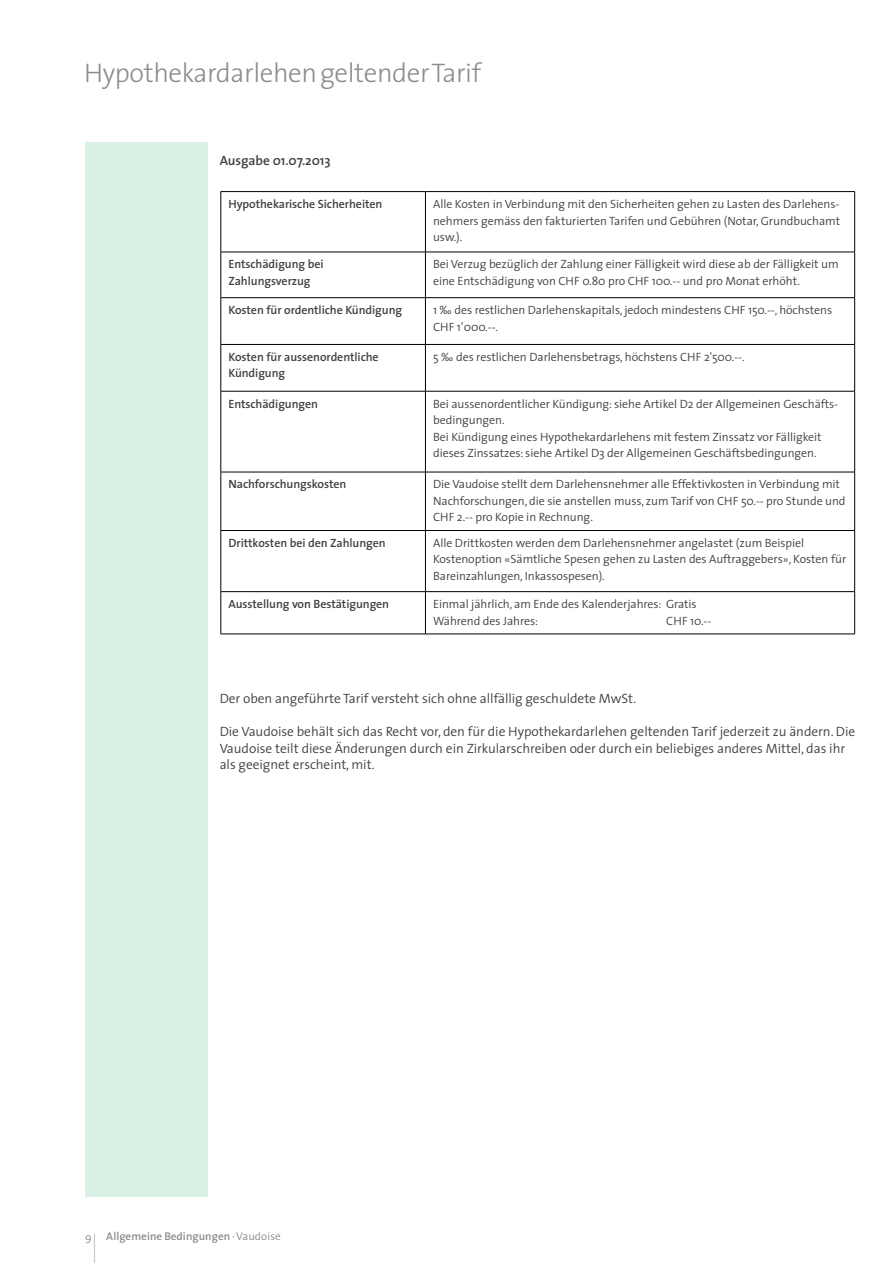
<style>
.page{position:relative;width:893px;height:1263px;background:#fff}
.page>*{position:absolute;margin:0;border:0;box-sizing:border-box;transform-origin:0 0}
.t1{font:300 41.25px "The Sans";color:#8a8c8e;scale:.2 1}
.t2{font:300 27px "The Sans";letter-spacing:-.015em;color:#8a8c8e}
.t3{font:300 13.5px/16.5px "The Sans";letter-spacing:-.005em;color:#414042}
.t4{font:600 13.5px "The Sans";letter-spacing:-.005em;color:#414042}
.t5{font:300 12px/16.5px "The Sans";letter-spacing:-.005em;color:#414042}
.t6{font:600 12px/16.5px "The Sans";letter-spacing:-.005em;color:#414042}
.t7{font:600 11.25px "The Sans";letter-spacing:.005em;color:#8a8c8e}
.t8{font:300 11.25px "The Sans";color:#8a8c8e}
.s1{font-weight:300}
</style>
<div class="page">
<div style="left:85px;top:142px;width:123px;height:1055px;background:#d9f2e5"></div>
<hr style="left:221px;top:191px;width:204px;height:1px;background:#000">
<hr style="left:221px;top:192px;width:1px;height:60px;background:#000">
<hr style="left:425px;top:191px;width:430px;height:1px;background:#000">
<hr style="left:425px;top:192px;width:1px;height:60px;background:#000">
<hr style="left:854px;top:192px;width:1px;height:60px;background:#000">
<hr style="left:221px;top:252px;width:204px;height:1px;background:#000">
<hr style="left:221px;top:252px;width:1px;height:45px;background:#000">
<hr style="left:425px;top:252px;width:430px;height:1px;background:#000">
<hr style="left:425px;top:252px;width:1px;height:45px;background:#000">
<hr style="left:854px;top:252px;width:1px;height:45px;background:#000">
<hr style="left:221px;top:297px;width:204px;height:1px;background:#000">
<hr style="left:221px;top:298px;width:1px;height:46px;background:#000">
<hr style="left:425px;top:297px;width:430px;height:1px;background:#000">
<hr style="left:425px;top:298px;width:1px;height:46px;background:#000">
<hr style="left:854px;top:298px;width:1px;height:46px;background:#000">
<hr style="left:221px;top:344px;width:204px;height:1px;background:#000">
<hr style="left:221px;top:345px;width:1px;height:46px;background:#000">
<hr style="left:425px;top:344px;width:430px;height:1px;background:#000">
<hr style="left:425px;top:345px;width:1px;height:46px;background:#000">
<hr style="left:854px;top:345px;width:1px;height:46px;background:#000">
<hr style="left:221px;top:391px;width:204px;height:1px;background:#000">
<hr style="left:221px;top:391px;width:1px;height:81px;background:#000">
<hr style="left:425px;top:391px;width:430px;height:1px;background:#000">
<hr style="left:425px;top:391px;width:1px;height:81px;background:#000">
<hr style="left:854px;top:391px;width:1px;height:81px;background:#000">
<hr style="left:221px;top:472px;width:204px;height:1px;background:#000">
<hr style="left:221px;top:472px;width:1px;height:58px;background:#000">
<hr style="left:425px;top:472px;width:430px;height:1px;background:#000">
<hr style="left:425px;top:472px;width:1px;height:58px;background:#000">
<hr style="left:854px;top:472px;width:1px;height:58px;background:#000">
<hr style="left:221px;top:530px;width:204px;height:1px;background:#000">
<hr style="left:221px;top:531px;width:1px;height:60px;background:#000">
<hr style="left:425px;top:530px;width:430px;height:1px;background:#000">
<hr style="left:425px;top:531px;width:1px;height:60px;background:#000">
<hr style="left:854px;top:531px;width:1px;height:60px;background:#000">
<hr style="left:221px;top:591px;width:204px;height:1px;background:#000">
<hr style="left:221px;top:592px;width:1px;height:42px;background:#000">
<hr style="left:425px;top:591px;width:430px;height:1px;background:#000">
<hr style="left:425px;top:592px;width:1px;height:42px;background:#000">
<hr style="left:854px;top:592px;width:1px;height:42px;background:#000">
<hr style="left:221px;top:634px;width:204px;height:1px;background:#000">
<hr style="left:425px;top:634px;width:430px;height:1px;background:#000">
<h2 class="t2" style="left:84px;top:51px;width:398px">HypothekardarlehengeltenderTarif</h2>
<p class="t4" style="left:220px;top:149px;width:112px">Ausgabe 01.07.2013</p>
<p class="t6" style="left:228px;top:195px;width:156px">Hypothekarische Sicherheiten</p>
<p class="t5" style="left:433px;top:195px;width:408px;text-align:justify">Alle Kosten in Verbindung mit den Sicherheiten gehen zu Lasten des Darlehens&shy;nehmers gemäss den fakturierten Tarifen und Gebühren (Notar, Grundbuchamt usw.).</p>
<p class="t6" style="left:228px;top:256px;width:97px">Entschädigung bei<br>Zahlungsverzug</p>
<p class="t5" style="left:433px;top:256px;width:407px">Bei Verzug bezüglich der Zahlung einer Fälligkeit wird diese ab der Fälligkeit um eine Entschädigung von CHF 0.80 pro CHF 100.-- und pro Monat erhöht.</p>
<p class="t6" style="left:228px;top:301px;width:175px">Kosten für ordentliche Kündigung</p>
<p class="t5" style="left:433px;top:301px;width:401px">1 ‰ des restlichen Darlehenskapitals, jedoch mindestens CHF 150.--, höchstens<br>CHF 1’000.--.</p>
<p class="t6" style="left:228px;top:348px;width:152px">Kosten für aussenordentliche<br>Kündigung</p>
<p class="t5" style="left:433px;top:348px;width:313px">5 ‰ des restlichen Darlehensbetrags, höchstens CHF 2'500.--.</p>
<p class="t6" style="left:228px;top:395px;width:91px">Entschädigungen</p>
<p class="t5" style="left:433px;top:395px;width:407px">Bei aussenordentlicher Kündigung: siehe Artikel D2 der Allgemeinen Geschäfts&shy;bedingungen.<br>Bei Kündigung eines Hypothekardarlehens mit festem Zinssatz vor Fälligkeit dieses Zinssatzes: siehe Artikel D3 der Allgemeinen Geschäftsbedingungen.</p>
<p class="t6" style="left:228px;top:476px;width:120px">Nachforschungskosten</p>
<p class="t5" style="left:433px;top:476px;width:414px">Die Vaudoise stellt dem Darlehensnehmer alle Effektivkosten in Verbindung mit<br>Nachforschungen, die sie anstellen muss, zum Tarif von CHF 50.-- pro Stunde und<br>CHF 2.-- pro Kopie in Rechnung.</p>
<p class="t6" style="left:228px;top:534px;width:159px">Drittkosten bei den Zahlungen</p>
<p class="t5" style="left:433px;top:534px;width:415px">Alle Drittkosten werden dem Darlehensnehmer angelastet (zum Beispiel<br>Kostenoption «Sämtliche Spesen gehen zu Lasten des Auftraggebers», Kosten für<br>Bareinzahlungen, Inkassospesen).</p>
<p class="t6" style="left:228px;top:595px;width:162px">Ausstellung von Bestätigungen</p>
<p class="t5" style="left:433px;top:595px;width:265px">Einmal jährlich, am Ende des Kalenderjahres: Gratis<br>Während des Jahres:</p>
<p class="t5" style="left:666px;top:612px;width:47px">CHF 10.--</p>
<p class="t3" style="left:220px;top:690px;width:418px">Der oben angeführte Tarif versteht sich ohne allfällig geschuldete MwSt.</p>
<p class="t3" style="left:220px;top:723px;width:637px">Die Vaudoise behält sich das Recht vor, den für die Hypothekardarlehen geltenden Tarif jederzeit zu ändern. Die<br>Vaudoise teilt diese Änderungen durch ein Zirkularschreiben oder durch ein beliebiges anderes Mittel, das ihr als geeignet erscheint, mit.</p>
<p class="t8" style="left:85px;top:1228px;width:8px">9</p>
<h1 class="t1" style="left:94px;top:1216px;width:13px">|</h1>
<p class="t7" style="left:106px;top:1227px;width:176px">Allgemeine Bedingungen <span class="s1">· Vaudoise</span></p>
</div>
